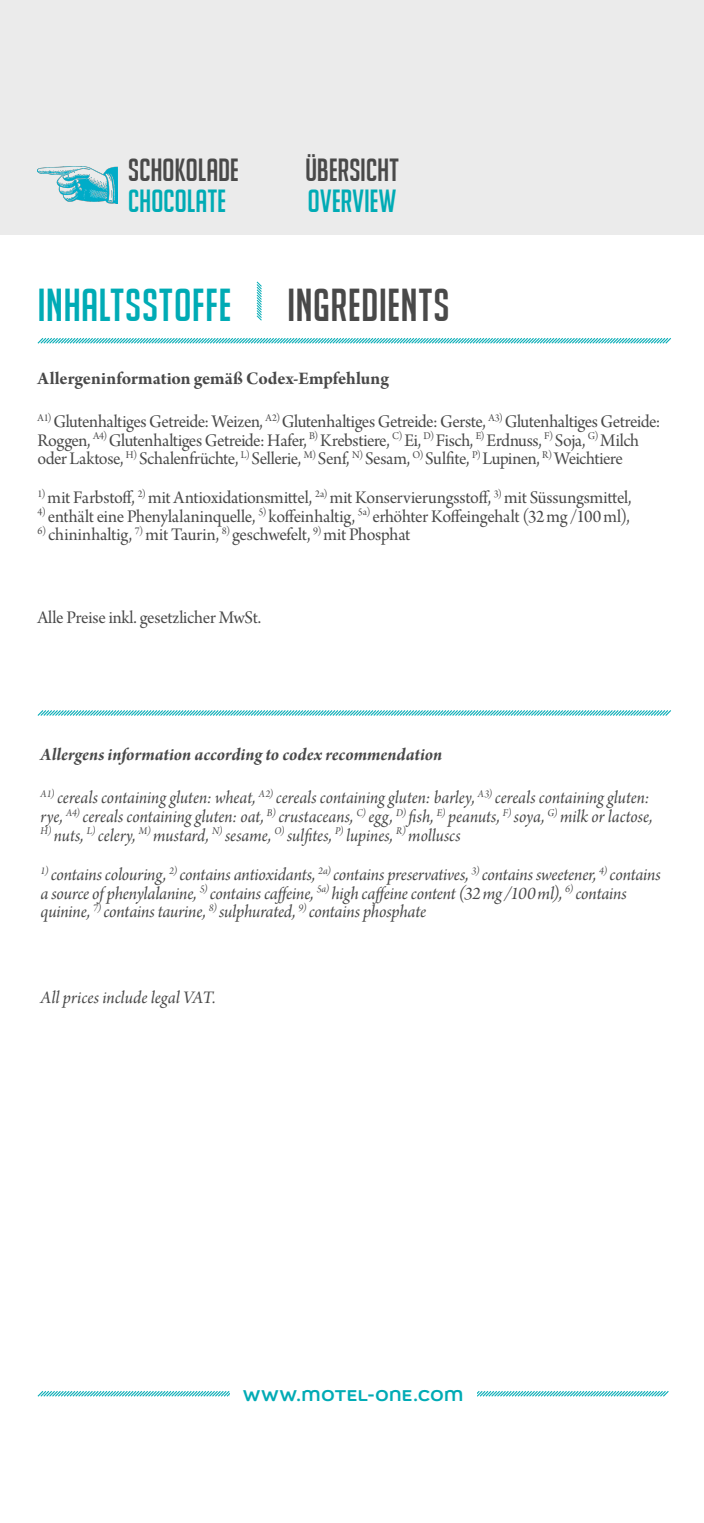
<style>
.page{position:relative;width:704px;height:1523px;background:#fff}
.page>*{position:absolute;margin:0;border:0;box-sizing:border-box;transform-origin:0 0}
.t1{font:45px "Big Noodle Titling";letter-spacing:.005em;color:#00abb5}
.t2{font:31.25px "Big Noodle Titling";letter-spacing:-.01em;color:#494949}
.t3{font:31.25px "Big Noodle Titling";color:#00abb5}
.t4{font:18.75px/18.8px "Arno Pro Subhead";letter-spacing:-.015em;color:#494949}
.t5{font:18.75px/18.8px "Arno Pro Italic Subhead";letter-spacing:-.005em;color:#494949}
.t6{font:18.75px "Arno Pro Bold Subhead";color:#494949}
.t7{font:18.56px "Arno Pro Bold Italic Subhead";color:#494949}
.t8{font:18.56px "Arno Pro Italic Subhead";color:#494949}
.t9{font:15.5px "Motel One Monocase 1";letter-spacing:.015em;color:#00abb5}
.s1{color:#494949}
</style>
<div class="page">
<div style="left:0;top:0;width:703px;height:234px;background:#ebebeb"></div>
<svg style="left:256px;top:281px;width:6px;height:40px"></svg>
<svg style="left:37px;top:338px;width:634px;height:6px;background:#8ed9dd"></svg>
<svg style="left:37px;top:710px;width:634px;height:6px;background:#8ed9dd"></svg>
<svg style="left:37px;top:1391px;width:632px;height:6px;background:#8fd9de"></svg>
<div style="left:229px;top:1382px;width:247px;height:22px;background:#fff"></div>
<img style="left:38px;top:166px;width:79px;height:38px">
<h2 class="t2" style="left:128px;top:153px;width:112px">SCHOKOLADE</h2>
<h2 class="t3" style="left:128px;top:184px;width:100px">CHOCOLATE</h2>
<h2 class="t2" style="left:305px;top:153px;width:95px">ÜBERSICHT</h2>
<h2 class="t3" style="left:307px;top:184px;width:90px">OVERVIEW</h2>
<h1 class="t1" style="left:38px;top:280px;width:413px">INHALTSSTOFFE <span class="s1">INGREDIENTS</span></h1>
<p class="t6" style="left:38px;top:368px;width:353px">Allergeninformation gemäß Codex-Empfehlung</p>
<p class="t4" style="left:37px;top:413px;width:624px"><sup>A1)</sup> Glutenhaltiges Getreide: Weizen, <sup>A2)</sup> Glutenhaltiges Getreide: Gerste, <sup>A3)</sup> Glutenhaltiges Getreide:<br>Roggen, <sup>A4)</sup> Glutenhaltiges Getreide: Hafer, <sup>B)</sup> Krebstiere, <sup>C)</sup> Ei, <sup>D)</sup> Fisch, <sup>E)</sup> Erdnuss, <sup>F)</sup> Soja, <sup>G)</sup> Milch oder Laktose, <sup>H)</sup> Schalenfrüchte, <sup>L)</sup> Sellerie, <sup>M)</sup> Senf, <sup>N)</sup> Sesam, <sup>O)</sup> Sulfite, <sup>P)</sup> Lupinen, <sup>R)</sup> Weichtiere</p>
<p class="t4" style="left:38px;top:489px;width:595px"><sup>1)</sup> mit Farbstoff, <sup>2)</sup> mit Antioxidationsmittel, <sup>2a)</sup> mit Konservierungsstoff, <sup>3)</sup> mit Süssungsmittel,</p>
<p class="t4" style="left:38px;top:507px;width:593px"><sup>4)</sup> enthält eine Phenylalaninquelle, <sup>5)</sup> koffeinhaltig, <sup>5a)</sup> erhöhter Koffeingehalt (32mg/100ml),</p>
<p class="t4" style="left:38px;top:526px;width:374px"><sup>6)</sup> chininhaltig, <sup>7)</sup> mit Taurin, <sup>8)</sup> geschwefelt, <sup>9)</sup> mit Phosphat</p>
<p class="t4" style="left:38px;top:609px;width:225px">Alle Preise inkl. gesetzlicher MwSt.</p>
<p class="t7" style="left:41px;top:744px;width:403px">Allergens information according to codex recommendation</p>
<p class="t5" style="left:41px;top:789px;width:612px"><sup>A1)</sup> cereals containing gluten: wheat, <sup>A2)</sup> cereals containing gluten: barley, <sup>A3)</sup> cereals containing gluten: rye, <sup>A4)</sup> cereals containing gluten: oat, <sup>B)</sup> crustaceans, <sup>C)</sup> egg, <sup>D)</sup> fish, <sup>E)</sup> peanuts, <sup>F)</sup> soya, <sup>G)</sup> milk or lactose,<br><sup>H)</sup> nuts, <sup>L)</sup> celery, <sup>M)</sup> mustard, <sup>N)</sup> sesame, <sup>O)</sup> sulfites, <sup>P)</sup> lupines, <sup>R)</sup> molluscs</p>
<p class="t5" style="left:41px;top:866px;width:621px"><sup>1)</sup> contains colouring, <sup>2)</sup> contains antioxidants, <sup>2a)</sup> contains preservatives, <sup>3)</sup> contains sweetener, <sup>4)</sup> contains a source of phenylalanine, <sup>5)</sup> contains caffeine, <sup>5a)</sup> high caffeine content (32mg /100ml), <sup>6)</sup> contains quinine, <sup>7)</sup> contains taurine, <sup>8)</sup> sulphurated, <sup>9)</sup> contains phosphate</p>
<p class="t8" style="left:41px;top:986px;width:176px">All prices include legal VAT.</p>
<p class="t9" style="left:242px;top:1385px;width:222px">WWW.MOTEL-ONE.COM</p>
</div>
